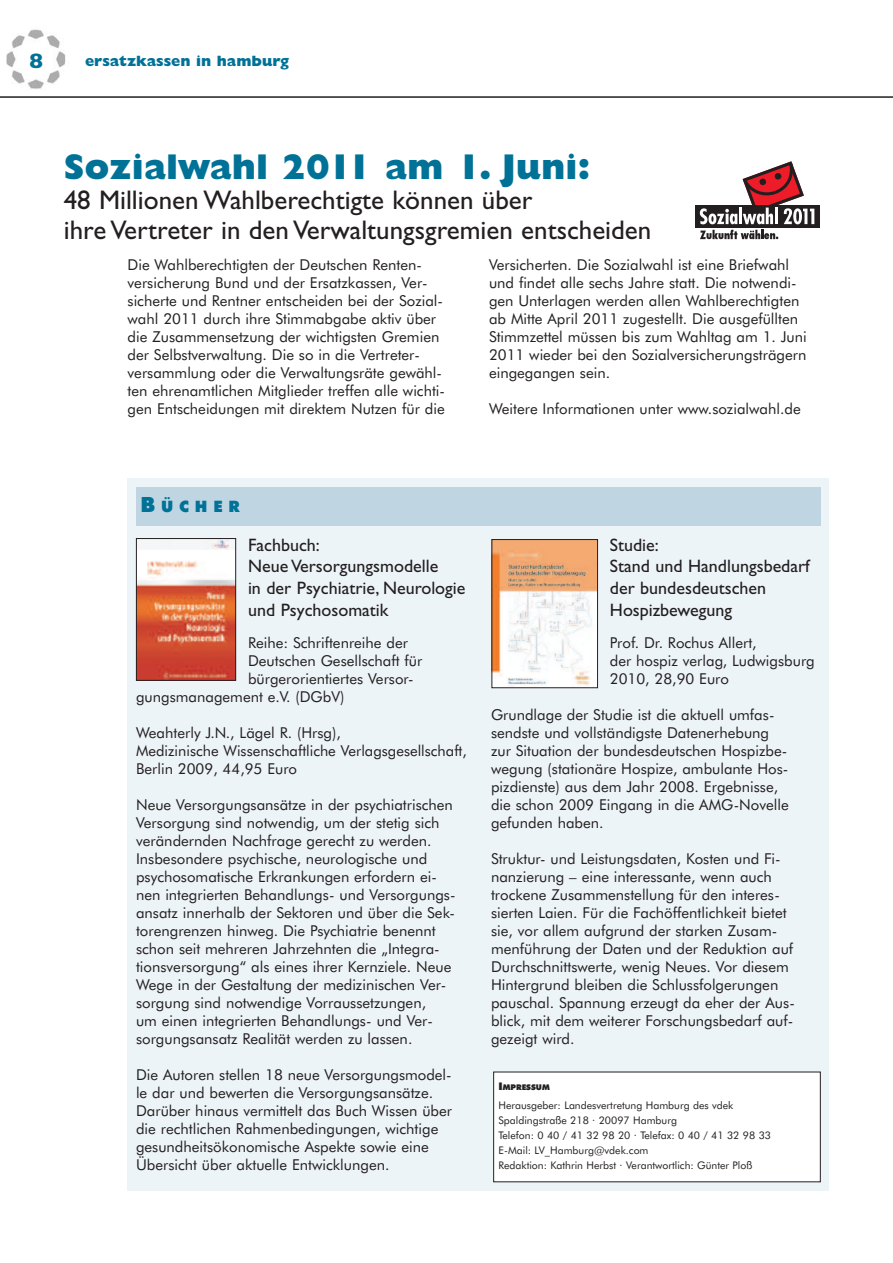
<style>
.page{position:relative;width:893px;height:1263px;background:#fff}
.page>*{position:absolute;margin:0;border:0;box-sizing:border-box;transform-origin:0 0}
.t1{font:800 36px "Gill Sans";color:#007297}
.t2{font:27px/30px "Gill Sans";color:#231f20}
.t3{font:800 21px "Gill Sans";color:#007297}
.t4{font:18px/21.6px "Gill Sans";color:#231f20}
.t5{font:900 15.75px "Futura BT";letter-spacing:.365em;color:#007297}
.t6{font:15px/18px "Futura BT";color:#231f20}
.t7{font:800 15px "Gill Sans";color:#007297}
.t8{font:10.5px/15px "Futura BT";color:#231f20}
.t9{font:900 7.8px "Futura BT";color:#231f20}
.s1{font-size:21px}
.s2{font-size:10.5px}
</style>
<div class="page">
<div style="left:128px;top:478px;width:701px;height:713px;background:#edf4f8"></div>
<div style="left:136px;top:487px;width:685px;height:38px;background:#bfd5e2"></div>
<img style="left:494px;top:541px;width:102px;height:145px">
<div style="left:492px;top:539px;width:106px;height:149px;border:1px solid #231f20"></div>
<img style="left:138px;top:540px;width:96px;height:139px">
<div style="left:136px;top:538px;width:100px;height:143px;border:1px solid #231f20"></div>
<img style="left:6px;top:29px;width:60px;height:60px">
<hr style="left:0;top:96px;width:893px;height:2px;background:#231f20">
<div style="left:494px;top:1072px;width:326px;height:110px;background:#fff"></div>
<svg style="left:696px;top:205px;width:124px;height:22px"></svg>
<svg style="left:700px;top:161px;width:114px;height:63px"></svg>
<svg style="left:700px;top:230px;width:78px;height:9px"></svg>
<h3 class="t3" style="left:29px;top:53px;width:16px">8</h3>
<p class="t7" style="left:85px;top:56px;width:206px">ersatzkassen in hamburg</p>
<h1 class="t1" style="left:64px;top:153px;width:528px">Sozialwahl 2011 am 1. Juni:</h1>
<h2 class="t2" style="left:64px;top:187px;width:589px">48 Millionen Wahlberechtigte können über<br>ihre Vertreter in den Verwaltungsgremien entscheiden</h2>
<p class="t6" style="left:128px;top:257px;width:319px">Die Wahlberechtigten der Deutschen Renten&shy;versicherung Bund und der Ersatzkassen, Ver&shy;sicherte und Rentner entscheiden bei der Sozial&shy;wahl 2011 durch ihre Stimmabgabe aktiv über die Zusammensetzung der wichtigsten Gremien der Selbstverwaltung. Die so in die Vertreter&shy;versammlung oder die Verwaltungsräte gewähl&shy;ten ehrenamtlichen Mitglieder treffen alle wichti&shy;gen Entscheidungen mit direktem Nutzen für die</p>
<p class="t6" style="left:489px;top:257px;width:319px">Versicherten. Die Sozialwahl ist eine Briefwahl und findet alle sechs Jahre statt. Die notwendi&shy;gen Unterlagen werden allen Wahlberechtigten ab Mitte April 2011 zugestellt. Die ausgefüllten Stimmzettel müssen bis zum Wahltag am 1. Juni 2011 wieder bei den Sozialversicherungsträgern eingegangen sein.</p>
<p class="t6" style="left:489px;top:401px;width:313px">Weitere Informationen unter www.sozialwahl.de</p>
<p class="t5" style="left:141px;top:500px;width:101px"><span class="s1">B</span>ÜCHER</p>
<p class="t4" style="left:248px;top:535px;width:219px">Fachbuch:<br>Neue Versorgungsmodelle<br>in der Psychiatrie, Neurologie und Psychosomatik</p>
<p class="t6" style="left:248px;top:635px;width:162px">Reihe: Schriftenreihe der</p>
<p class="t6" style="left:248px;top:653px;width:176px">Deutschen Gesellschaft für</p>
<p class="t6" style="left:248px;top:671px;width:167px">bürgerorientiertes Versor-</p>
<p class="t6" style="left:136px;top:689px;width:210px">gungsmanagement e.V. (DGbV)</p>
<p class="t6" style="left:136px;top:725px;width:332px">Weahterly J.N., Lägel R. (Hrsg),<br>Medizinische Wissenschaftliche Verlagsgesellschaft,<br>Berlin 2009, 44,95 Euro</p>
<p class="t6" style="left:136px;top:797px;width:321px">Neue Versorgungsansätze in der psychiatrischen Versorgung sind notwendig, um der stetig sich verändernden Nachfrage gerecht zu werden.<br>Insbesondere psychische, neurologische und psychosomatische Erkrankungen erfordern ei&shy;nen integrierten Behandlungs- und Versorgungs&shy;ansatz innerhalb der Sektoren und über die Sek&shy;torengrenzen hinweg. Die Psychiatrie benennt schon seit mehreren Jahrzehnten die „Integra&shy;tionsversorgung“ als eines ihrer Kernziele. Neue Wege in der Gestaltung der medizinischen Ver&shy;sorgung sind notwendige Vorraussetzungen,<br>um einen integrierten Behandlungs- und Ver&shy;sorgungsansatz Realität werden zu lassen.</p>
<p class="t6" style="left:136px;top:1067px;width:318px">Die Autoren stellen 18 neue Versorgungsmodel&shy;le dar und bewerten die Versorgungsansätze.<br>Darüber hinaus vermittelt das Buch Wissen über die rechtlichen Rahmenbedingungen, wichtige gesundheitsökonomische Aspekte sowie eine Übersicht über aktuelle Entwicklungen.</p>
<p class="t4" style="left:610px;top:535px;width:201px">Studie:<br>Stand und Handlungsbedarf der bundesdeutschen<br>Hospizbewegung</p>
<p class="t6" style="left:610px;top:635px;width:206px">Prof. Dr. Rochus Allert,<br>der hospiz verlag, Ludwigsburg<br>2010, 28,90 Euro</p>
<p class="t6" style="left:491px;top:707px;width:299px">Grundlage der Studie ist die aktuell umfas&shy;sendste und vollständigste Datenerhebung zur Situation der bundesdeutschen Hospizbe&shy;wegung (stationäre Hospize, ambulante Hos&shy;pizdienste) aus dem Jahr 2008. Ergebnisse, die schon 2009 Eingang in die AMG-Novelle gefunden haben.</p>
<p class="t6" style="left:491px;top:851px;width:305px">Struktur- und Leistungsdaten, Kosten und Fi&shy;nanzierung – eine interessante, wenn auch trockene Zusammenstellung für den interes&shy;sierten Laien. Für die Fachöffentlichkeit bietet sie, vor allem aufgrund der starken Zusam&shy;menführung der Daten und der Reduktion auf Durchschnittswerte, wenig Neues. Vor diesem Hintergrund bleiben die Schlussfolgerungen pauschal. Spannung erzeugt da eher der Aus&shy;blick, mit dem weiterer Forschungsbedarf auf&shy;gezeigt wird.</p>
<p class="t9" style="left:498px;top:1084px;width:53px"><span class="s2">I</span>MPRESSUM</p>
<p class="t8" style="left:498px;top:1099px;width:274px">Herausgeber: Landesvertretung Hamburg des vdek Spaldingstraße 218 · 20097 Hamburg<br>Telefon: 0 40 / 41 32 98 20 · Telefax: 0 40 / 41 32 98 33<br>E-Mail: LV_Hamburg@vdek.com<br>Redaktion: Kathrin Herbst · Verantwortlich: Günter Ploß</p>
</div>
